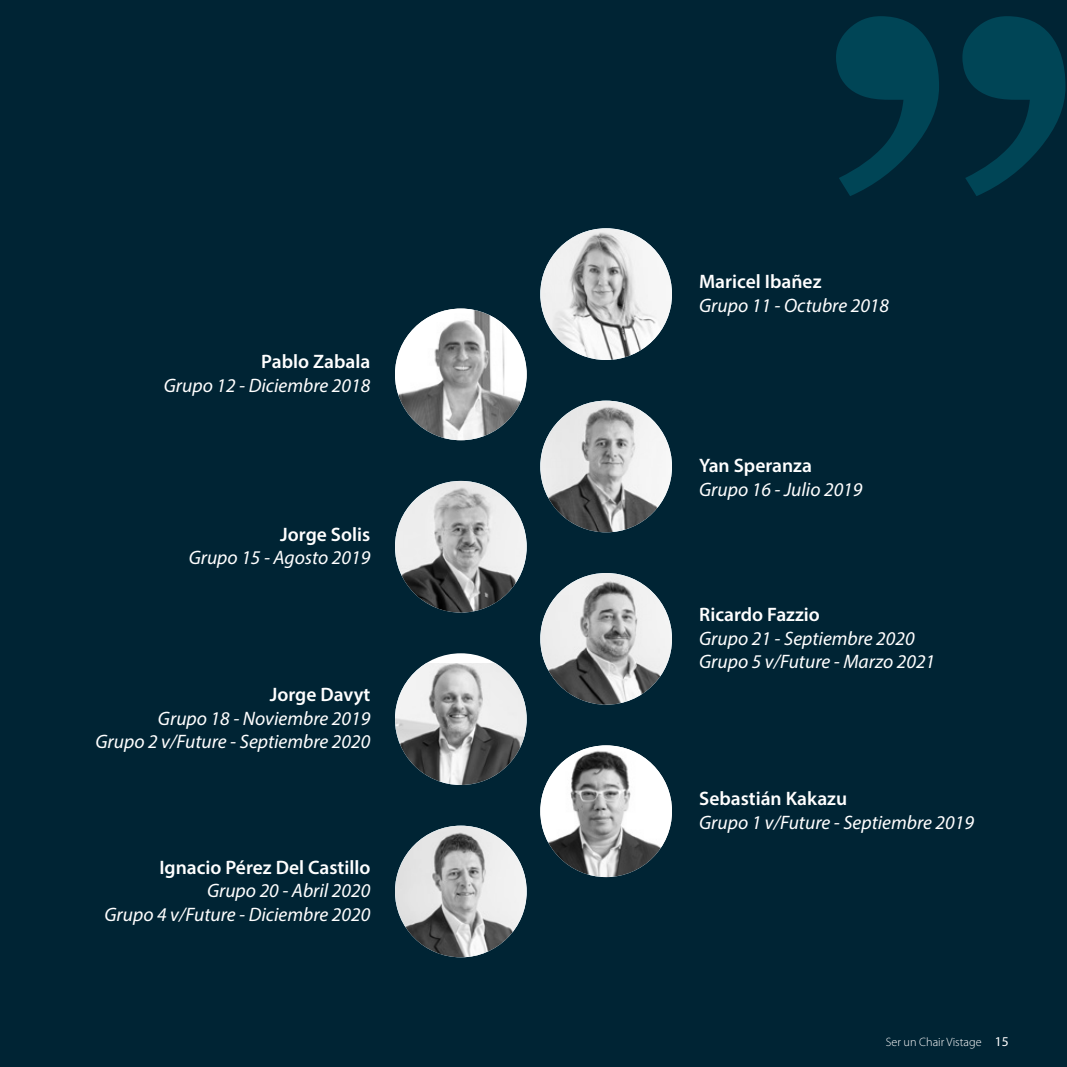
<style>
.page{position:relative;width:1067px;height:1067px;background:#fff}
.page>*{position:absolute;margin:0;border:0;box-sizing:border-box;transform-origin:0 0}
.t1{font:italic 19.5px/23.4px "Myriad Pro";color:#fff;text-align:right}
.t2{font:600 19.5px "Myriad Pro";color:#fff}
.t3{font:300 12.15px "Myriad Pro";color:#fff}
.s1{font-weight:400;font-size:13.5px}
</style>
<div class="page">
<div style="left:0;top:0;width:1066px;height:1066px;background:#002434"></div>
<img style="left:540px;top:745px;width:132px;height:132px">
<svg style="left:836px;top:16px;width:229px;height:180px"></svg>
<img style="left:395px;top:308px;width:131px;height:132px">
<img style="left:395px;top:481px;width:131px;height:131px">
<div style="left:395px;top:653px;width:131px;height:132px;background:#fff;border-radius:50%"></div>
<img style="left:395px;top:663px;width:131px;height:122px">
<img style="left:395px;top:825px;width:131px;height:132px">
<img style="left:540px;top:573px;width:132px;height:131px">
<img style="left:540px;top:228px;width:132px;height:132px">
<img style="left:540px;top:400px;width:132px;height:132px">
<p class="t2" style="left:261px;top:349px;width:111px">Pablo Zabala</p>
<p class="t1" style="left:164px;top:373px;width:208px">Grupo 12 - Diciembre 2018</p>
<p class="t2" style="left:280px;top:522px;width:92px">Jorge Solis</p>
<p class="t1" style="left:189px;top:545px;width:183px">Grupo 15 - Agosto 2019</p>
<p class="t2" style="left:270px;top:682px;width:102px">Jorge Davyt</p>
<p class="t1" style="left:95px;top:706px;width:276px">Grupo 18 - Noviembre 2019<br>Grupo 2 v/Future - Septiembre 2020</p>
<p class="t2" style="left:159px;top:854px;width:212px">Ignacio Pérez Del Castillo</p>
<p class="t1" style="left:104px;top:878px;width:267px">Grupo 20 - Abril 2020<br>Grupo 4 v/Future - Diciembre 2020</p>
<p class="t2" style="left:699px;top:269px;width:124px">Maricel Ibañez</p>
<p class="t1" style="left:699px;top:293px;width:191px">Grupo 11 - Octubre 2018</p>
<p class="t2" style="left:699px;top:453px;width:114px">Yan Speranza</p>
<p class="t1" style="left:699px;top:477px;width:165px">Grupo 16 - Julio 2019</p>
<p class="t2" style="left:699px;top:602px;width:122px">Ricardo Fazzio</p>
<p class="t1" style="left:699px;top:626px;width:238px;text-align:left">Grupo 21 - Septiembre 2020<br>Grupo 5 v/Future - Marzo 2021</p>
<p class="t2" style="left:699px;top:786px;width:149px">Sebastián Kakazu</p>
<p class="t1" style="left:699px;top:810px;width:276px">Grupo 1 v/Future - Septiembre 2019</p>
<p class="t3" style="left:885px;top:1035px;width:124px">Ser un Chair Vistage <span class="s1">15</span></p>
</div>
